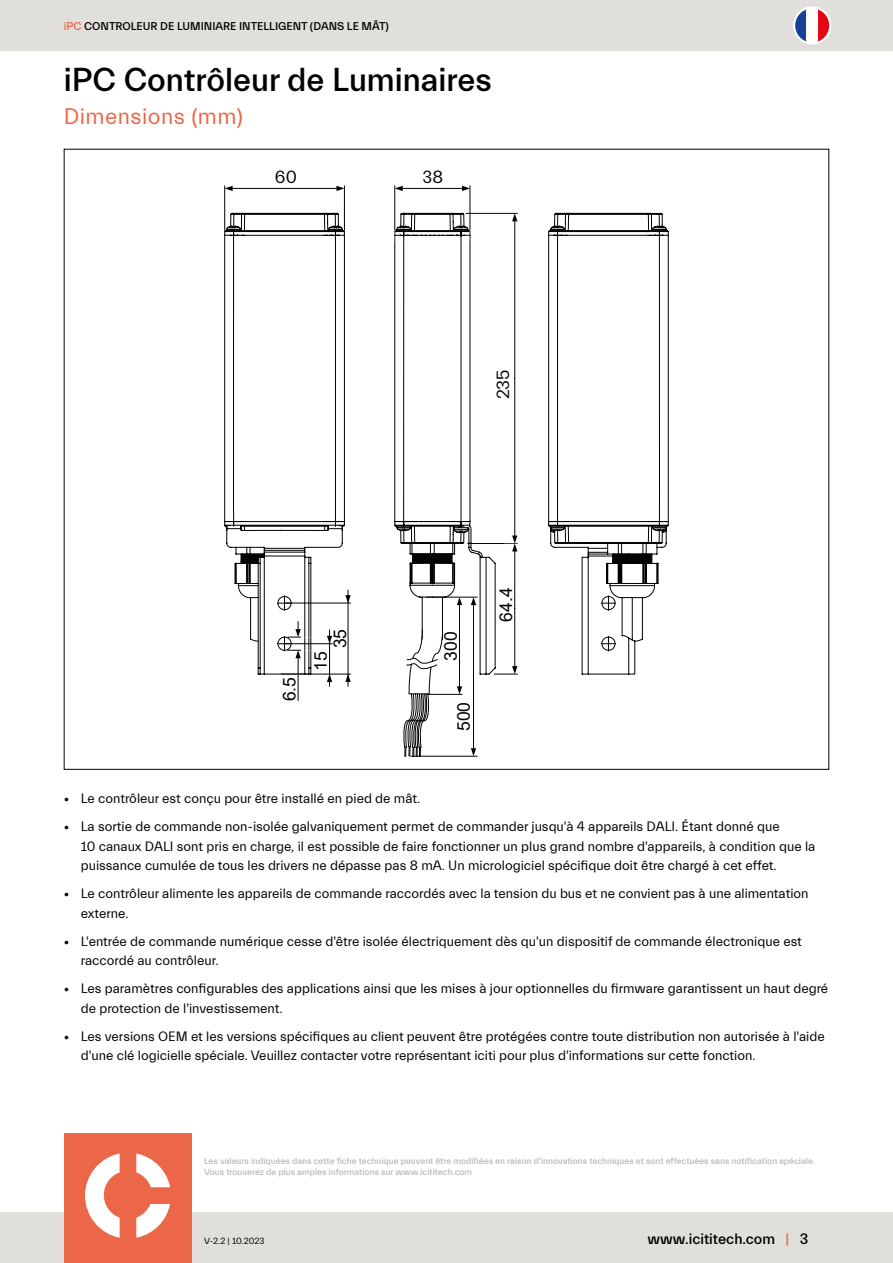
<style>
.page{position:relative;width:893px;height:1263px;background:#fff}
.page>*{position:absolute;margin:0;border:0;box-sizing:border-box;transform-origin:0 0}
.Headline_22Pt_-_black{font:500 33px "Everett";color:#000}
.Subline_15Pt_-_orange{font:22.5px "Everett";letter-spacing:.02em;color:#ec6747}
.t1{font:17.55px "Arial";color:#000}
.t2{font:17.55px "Everett";color:#010203}
.t3{font:500 15px "Everett";color:#000}
.Body_Text{font:13.5px/19.5px "Everett";color:#000}
.t4{font:500 11.25px "Everett";color:#000}
.t5{font:500 9px/10.8px "Everett";color:#bababa}
.t6{font:9px "Everett";color:#000}
.s1{color:#ec6747}
</style>
<div class="page">
<div style="left:0;top:1212px;width:893px;height:51px;background:#e1dfdc"></div>
<div style="left:64px;top:1132px;width:127px;height:131px;background:#ec6747"></div>
<svg style="left:85px;top:1153px;width:35px;height:85px"></svg>
<svg style="left:136px;top:1153px;width:34px;height:34px"></svg>
<svg style="left:136px;top:1204px;width:34px;height:34px"></svg>
<div style="left:0;top:0;width:893px;height:51px;background:#e1dfdc"></div>
<svg style="left:793px;top:6px;width:38px;height:39px"></svg>
<svg style="left:795px;top:9px;width:11px;height:34px"></svg>
<div style="left:806px;top:9px;width:12px;height:34px;background:#fff"></div>
<svg style="left:818px;top:9px;width:11px;height:34px"></svg>
<svg style="left:548px;top:213px;width:120px;height:22px"></svg>
<svg style="left:548px;top:235px;width:120px;height:439px"></svg>
<hr style="left:298px;top:657px;width:1px;height:44px;background:#010203">
<hr style="left:329px;top:630px;width:1px;height:56px;background:#010203">
<hr style="left:348px;top:590px;width:1px;height:96px;background:#010203">
<svg style="left:394px;top:213px;width:123px;height:544px"></svg>
<hr style="left:470px;top:186px;width:1px;height:44px;background:#010203">
<hr style="left:394px;top:186px;width:1px;height:44px;background:#010203">
<hr style="left:432px;top:188px;width:31px;height:1px;background:#010203">
<hr style="left:402px;top:188px;width:30px;height:1px;background:#010203">
<svg style="left:395px;top:186px;width:8px;height:5px"></svg>
<svg style="left:462px;top:186px;width:8px;height:5px"></svg>
<hr style="left:344px;top:186px;width:1px;height:44px;background:#010203">
<hr style="left:224px;top:186px;width:1px;height:44px;background:#010203">
<hr style="left:285px;top:188px;width:52px;height:1px;background:#010203">
<hr style="left:232px;top:188px;width:53px;height:1px;background:#010203">
<svg style="left:225px;top:186px;width:8px;height:5px"></svg>
<svg style="left:336px;top:186px;width:8px;height:5px"></svg>
<svg style="left:601px;top:558px;width:51px;height:93px"></svg>
<svg style="left:224px;top:213px;width:127px;height:469px"></svg>
<hr style="left:285px;top:603px;width:66px;height:1px;background:#010203">
<p class="t4" style="left:64px;top:20px;width:327px"><span class="s1">iPC</span> CONTROLEUR DE LUMINIARE INTELLIGENT (DANS LE MÂT)</p>
<p class="Headline_22Pt_-_black" style="left:64px;top:62px;width:430px">iPC Contrôleur de Luminaires</p>
<p class="Subline_15Pt_-_orange" style="left:64px;top:104px;width:181px">Dimensions (mm)</p>
<p class="t2" style="left:275px;top:167px;width:23px">60</p>
<p class="t2" style="left:423px;top:167px;width:22px">38</p>
<p class="t2" style="left:494px;top:399px;width:32px;rotate:-90deg">235</p>
<p class="t1" style="left:277px;top:701px;width:26px;rotate:-90deg">6.5</p>
<p class="t1" style="left:328px;top:648px;width:21px;rotate:-90deg">35</p>
<p class="t1" style="left:439px;top:661px;width:31px;rotate:-90deg">300</p>
<p class="t1" style="left:309px;top:671px;width:21px;rotate:-90deg">15</p>
<p class="t1" style="left:452px;top:731px;width:31px;rotate:-90deg">500</p>
<p class="t1" style="left:494px;top:621px;width:36px;rotate:-90deg">64.4</p>
<p class="Body_Text" style="left:64px;top:789px;width:358px">• Le contrôleur est conçu pour être installé en pied de mât.</p>
<p class="Body_Text" style="left:81px;top:817px;width:736px;text-indent:-17px">• La sortie de commande non-isolée galvaniquement permet de commander jusqu'à 4 appareils DALI. Étant donné que<br>10 canaux DALI sont pris en charge, il est possible de faire fonctionner un plus grand nombre d'appareils, à condition que la puissance cumulée de tous les drivers ne dépasse pas 8 mA. Un micrologiciel spécifique doit être chargé à cet effet.</p>
<p class="Body_Text" style="left:81px;top:884px;width:729px;text-indent:-17px">• Le contrôleur alimente les appareils de commande raccordés avec la tension du bus et ne convient pas à une alimentation externe.</p>
<p class="Body_Text" style="left:81px;top:931px;width:723px;text-indent:-17px">• L'entrée de commande numérique cesse d'être isolée électriquement dès qu'un dispositif de commande électronique est raccordé au contrôleur.</p>
<p class="Body_Text" style="left:81px;top:979px;width:749px;text-indent:-17px">• Les paramètres configurables des applications ainsi que les mises à jour optionnelles du firmware garantissent un haut degré de protection de l'investissement.</p>
<p class="Body_Text" style="left:81px;top:1026px;width:745px;text-indent:-17px">• Les versions OEM et les versions spécifiques au client peuvent être protégées contre toute distribution non autorisée à l'aide d'une clé logicielle spéciale. Veuillez contacter votre représentant iciti pour plus d'informations sur cette fonction.</p>
<p class="t5" style="left:204px;top:1156px;width:612px">Les valeurs indiquées dans cette fiche technique peuvent être modifiées en raison d'innovations techniques et sont effectuées sans notification spéciale.<br>Vous trouverez de plus amples informations sur www.icititech.com</p>
<p class="t6" style="left:204px;top:1236px;width:62px">V-2.2 | 10.2023</p>
<p class="t3" style="left:647px;top:1230px;width:163px">www.icititech.com <span class="s1">|</span> 3</p>
</div>
